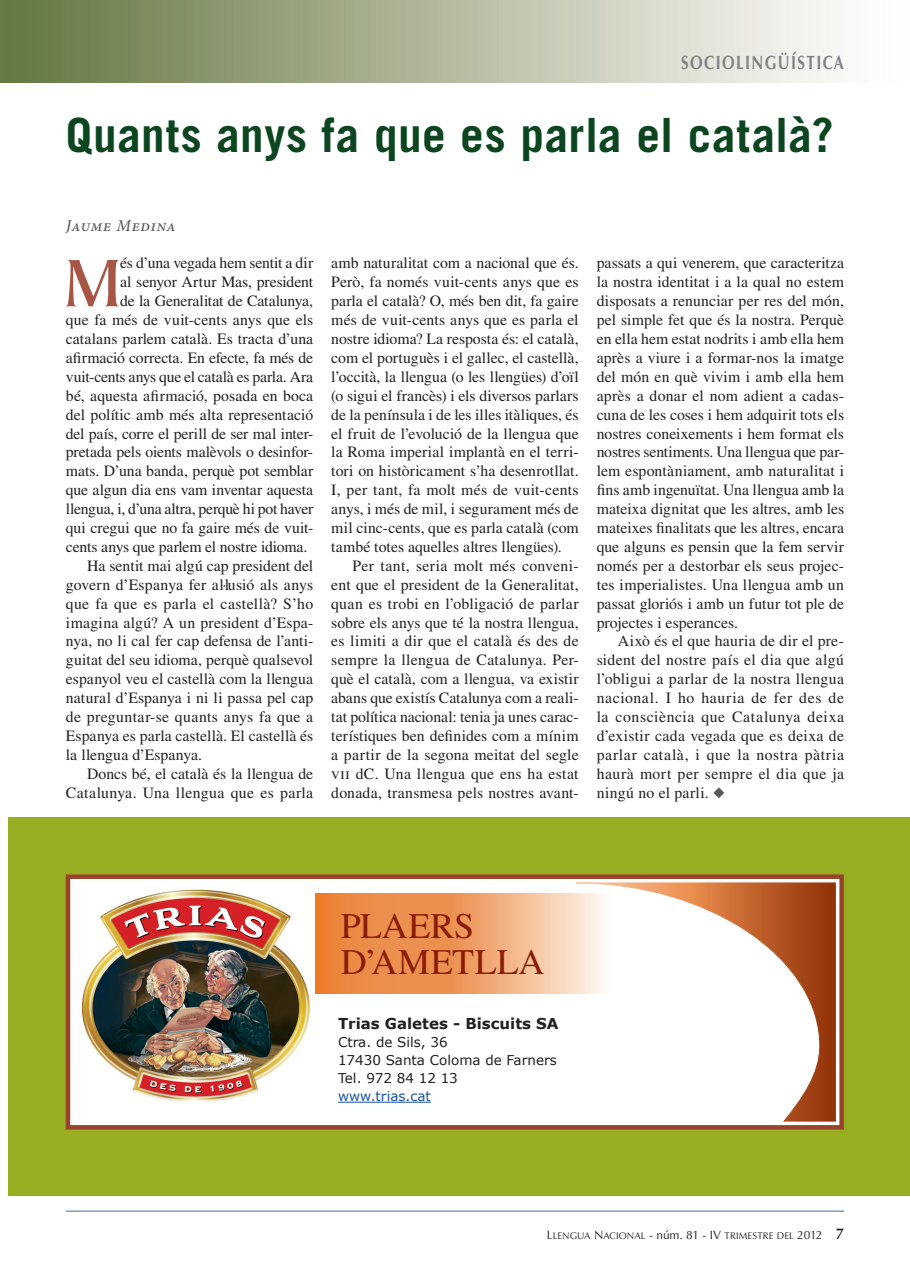
<style>
.page{position:relative;width:910px;height:1280px;background:#fff}
.page>*{position:absolute;margin:0;border:0;box-sizing:border-box;transform-origin:0 0}
.t1{font:700 75.6px "Tiepolo";color:#a75544;scale:.88 1}
.t2{font:700 47.25px "Trade Gothic";letter-spacing:.015em;color:#0c4620}
.t3{font:36px/36px "Times LT Std";letter-spacing:-.005em;color:#891c02}
.t4{font:700 19.2px "Optima LT Std";letter-spacing:.095em;color:#808285;scale:.79 1}
.t5{font:italic 500 16.5px "Minion Pro";letter-spacing:.04em;color:#57585a}
.t6{font:15.75px/18.9px "Times LT Std";color:#231f20;text-align:justify}
.t7{font:15.75px "Times LT Std";letter-spacing:.02em;color:#231f20}
.t8{font:15.75px "Times LT Std";letter-spacing:-.02em;color:#231f20}
.t9{font:700 15px "Verdana";color:#231f20}
.t10{font:13.5px/18px "Verdana";color:#231f20}
.t11{font:13.5px "Verdana";color:#1953a4}
.t12{font:9.6px "Optima LT Std";letter-spacing:.005em;color:#231f20}
.s1{color:#57585a}
.s2{font-size:12px}
.s3{font-weight:600;font-size:15.6px}
</style>
<div class="page">
<hr style="left:66px;top:1210px;width:778px;height:2px;background:#809abd">
<div style="left:0;top:0;width:9px;height:83px;background:#667a43"></div>
<div style="left:9px;top:0;width:901px;height:83px;background:linear-gradient(to right,#667741,#fff)"></div>
<div style="left:9px;top:817px;width:901px;height:378px;background:#99ad23"></div>
<div style="left:69px;top:877px;width:772px;height:250px;background:#fff"></div>
<div style="left:66px;top:874px;width:778px;height:255px;border:4px solid #99422c"></div>
<img style="left:81px;top:889px;width:237px;height:213px">
<svg style="left:507px;top:882px;width:329px;height:240px"></svg>
<div style="left:495px;top:880px;width:81px;height:8px;background:#fff"></div>
<svg style="left:315px;top:893px;width:299px;height:100px;background:#f1ab79"></svg>
<div style="left:338px;top:1017px;width:449px;height:93px;background:#fff"></div>
<hr style="left:338px;top:1102px;width:93px;height:1px;background:#1953a4">
<p class="t4" style="left:681px;top:52px;width:208px">SOCIOLINGÜÍSTICA</p>
<h2 class="t2" style="left:66px;top:106px;width:769px">Quants anys fa que es parla el català?</h2>
<p class="t5" style="left:66px;top:214px;width:111px">Jaume Medina</p>
<h1 class="t1" style="left:64px;top:241px;width:66px">M</h1>
<p class="t6" style="left:120px;top:254px;width:195px">és d’una vegada hem sentit a dir</p>
<p class="t6" style="left:120px;top:272px;width:195px">al senyor Artur Mas, president</p>
<p class="t6" style="left:120px;top:291px;width:195px">de la Generalitat de Catalunya,</p>
<p class="t6" style="left:66px;top:310px;width:249px">que fa més de vuit-cents anys que els</p>
<p class="t6" style="left:66px;top:329px;width:249px">catalans parlem català. Es tracta d’una</p>
<p class="t6" style="left:66px;top:348px;width:249px">afirmació correcta. En efecte, fa més de</p>
<p class="t6" style="left:66px;top:367px;width:249px">vuit-cents anys que el català es parla. Ara</p>
<p class="t6" style="left:66px;top:386px;width:249px">bé, aquesta afirmació, posada en boca</p>
<p class="t6" style="left:66px;top:405px;width:249px">del polític amb més alta representació</p>
<p class="t6" style="left:66px;top:424px;width:249px">del país, corre el perill de ser mal inter-</p>
<p class="t6" style="left:66px;top:443px;width:249px">pretada pels oients malèvols o desinfor-</p>
<p class="t6" style="left:66px;top:461px;width:249px">mats. D’una banda, perquè pot semblar</p>
<p class="t6" style="left:66px;top:480px;width:249px">que algun dia ens vam inventar aquesta</p>
<p class="t8" style="left:66px;top:500px;width:249px">llengua, i, d’una altra, perquè hi pot haver</p>
<p class="t6" style="left:66px;top:518px;width:249px">qui cregui que no fa gaire més de vuit-</p>
<p class="t6" style="left:66px;top:537px;width:243px">cents anys que parlem el nostre idioma.</p>
<p class="t6" style="left:87px;top:556px;width:228px">Ha sentit mai algú cap president del</p>
<p class="t6" style="left:66px;top:575px;width:249px">govern d’Espanya fer al·lusió als anys</p>
<p class="t7" style="left:66px;top:594px;width:249px">que fa que es parla el castellà? S’ho</p>
<p class="t6" style="left:66px;top:613px;width:249px">imagina algú? A un president d’Espa-</p>
<p class="t6" style="left:66px;top:632px;width:249px">nya, no li cal fer cap defensa de l’anti-</p>
<p class="t6" style="left:66px;top:650px;width:249px">guitat del seu idioma, perquè qualsevol</p>
<p class="t6" style="left:66px;top:669px;width:249px">espanyol veu el castellà com la llengua</p>
<p class="t6" style="left:66px;top:688px;width:249px">natural d’Espanya i ni li passa pel cap</p>
<p class="t7" style="left:66px;top:708px;width:249px">de preguntar-se quants anys fa que a</p>
<p class="t6" style="left:66px;top:726px;width:249px">Espanya es parla castellà. El castellà és</p>
<p class="t6" style="left:66px;top:745px;width:138px">la llengua d’Espanya.</p>
<p class="t6" style="left:87px;top:764px;width:228px">Doncs bé, el català és la llengua de</p>
<p class="t7" style="left:66px;top:783px;width:249px">Catalunya. Una llengua que es parla</p>
<p class="t6" style="left:331px;top:254px;width:249px">amb naturalitat com a nacional que és.<br>Però, fa només vuit-cents anys que es parla el català? O, més ben dit, fa gaire més de vuit-cents anys que es parla el nostre idioma? La resposta és: el català, com el portuguès i el gallec, el castellà, l’occità, la llengua (o les llengües) d’oïl (o sigui el francès) i els diversos parlars de la península i de les illes itàliques, és el fruit de l’evolució de la llengua que la Roma imperial implantà en el terri&shy;tori on històricament s’ha desenrotllat.<br>I, per tant, fa molt més de vuit-cents anys, i més de mil, i segurament més de mil cinc-cents, que es parla català (com també totes aquelles altres llengües).</p>
<p class="t6" style="left:331px;top:556px;width:249px;text-indent:21px">Per tant, seria molt més conveni&shy;ent que el president de la Generalitat, quan es trobi en l’obligació de parlar sobre els anys que té la nostra llengua, es limiti a dir que el català és des de sempre la llengua de Catalunya. Per&shy;què el català, com a llengua, va existir abans que existís Catalunya com a reali&shy;tat política nacional: tenia ja unes carac&shy;terístiques ben definides com a mínim a partir de la segona meitat del segle vii dC. Una llengua que ens ha estat donada, transmesa pels nostres avant-</p>
<p class="t6" style="left:597px;top:254px;width:249px">passats a qui venerem, que caracteritza la nostra identitat i a la qual no estem disposats a renunciar per res del món, pel simple fet que és la nostra. Perquè en ella hem estat nodrits i amb ella hem après a viure i a formar-nos la imatge del món en què vivim i amb ella hem après a donar el nom adient a cadas&shy;cuna de les coses i hem adquirit tots els nostres coneixements i hem format els nostres sentiments. Una llengua que par&shy;lem espontàniament, amb naturalitat i fins amb ingenuïtat. Una llengua amb la mateixa dignitat que les altres, amb les mateixes finalitats que les altres, encara que alguns es pensin que la fem servir només per a destorbar els seus projec&shy;tes imperialistes. Una llengua amb un passat gloriós i amb un futur tot ple de projectes i esperances.</p>
<p class="t6" style="left:597px;top:632px;width:249px;text-indent:21px">Això és el que hauria de dir el pre&shy;sident del nostre país el dia que algú l’obligui a parlar de la nostra llengua nacional. I ho hauria de fer des de la consciència que Catalunya deixa d’existir cada vegada que es deixa de parlar català, i que la nostra pàtria haurà mort per sempre el dia que ja ningú no el parli. <span class="s1">◆</span></p>
<h3 class="t3" style="left:341px;top:907px;width:205px">PLAERS<br>D’AMETLLA</h3>
<p class="t9" style="left:338px;top:1014px;width:222px">Trias Galetes - Biscuits SA</p>
<p class="t10" style="left:338px;top:1033px;width:220px">Ctra. de Sils, 36<br>17430 Santa Coloma de Farners<br>Tel. 972 84 12 13</p>
<p class="t11" style="left:338px;top:1087px;width:94px">www.trias.cat</p>
<p class="t12" style="left:547px;top:1230px;width:299px"><span class="s2">L</span>LENGUA <span class="s2">N</span>ACIONAL <span class="s2">- núm. 81 - IV</span> TRIMESTRE DEL <span class="s2">2012</span> <span class="s3">7</span></p>
</div>
